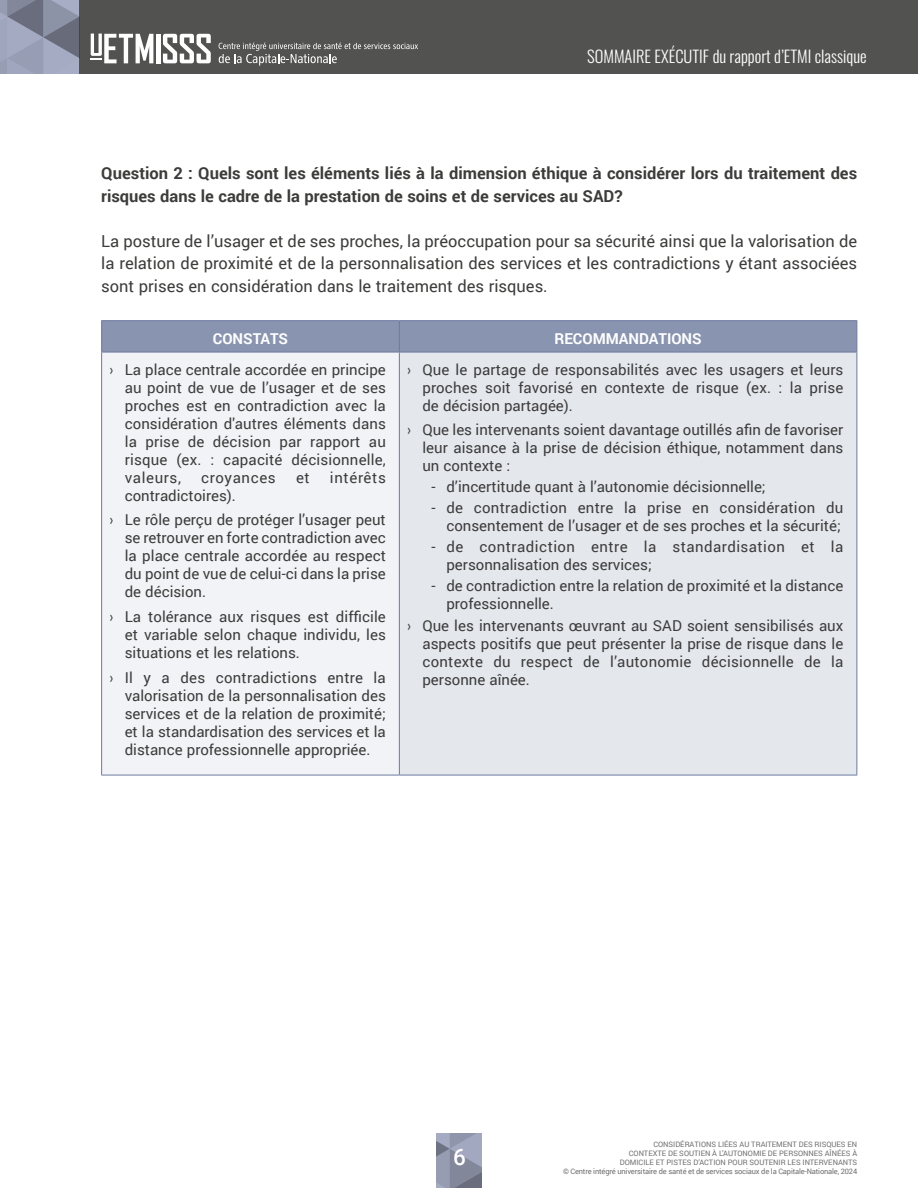
<style>
.page{position:relative;width:918px;height:1188px;background:#fff}
.page>*{position:absolute;margin:0;border:0;box-sizing:border-box;transform-origin:0 0}
.t1{font:500 22.5px "Roboto";color:#fff}
.t2{font:16.5px/22.5px "Roboto";color:#3c3c3b;text-align:justify}
.t3{font:700 16.5px/22.5px "Roboto";color:#3c3c3b}
.t4{font:300 16.5px "Oswald";color:#fff}
.t5{font:15px/18px "Roboto";color:#3c3c3b;text-align:justify}
.t6{font:15px/18px "Roboto";letter-spacing:.03em;color:#3c3c3b}
.t7{font:700 15px "Roboto";color:#fff}
.t8{font:15px "Roboto";letter-spacing:.045em;color:#3c3c3b}
.t9{font:7.5px/9px "Roboto";color:#706f6f;text-align:right}
.s1{font-family:"Dosis"}
</style>
<div class="page">
<svg style="left:436px;top:1134px;width:46px;height:54px;background:#8d93a7"></svg>
<div style="left:0;top:0;width:918px;height:74px;background:#525251"></div>
<svg style="left:0;top:0;width:79px;height:74px;background:#8e94a8"></svg>
<hr style="left:156px;top:34px;width:4px;height:29px;background:#fff">
<svg style="left:163px;top:34px;width:48px;height:29px"></svg>
<svg style="left:91px;top:34px;width:62px;height:29px"></svg>
<svg style="left:219px;top:43px;width:199px;height:23px"></svg>
<div style="left:102px;top:321px;width:754px;height:31px;background:#8994b0"></div>
<div style="left:102px;top:352px;width:297px;height:423px;background:#f1f3f6"></div>
<div style="left:399px;top:352px;width:458px;height:423px;background:#e4e7ec"></div>
<hr style="left:101px;top:320px;width:298px;height:1px;background:#6c7ba1">
<hr style="left:101px;top:321px;width:1px;height:31px;background:#6c7ba1">
<hr style="left:399px;top:320px;width:458px;height:1px;background:#6c7ba1">
<hr style="left:399px;top:321px;width:1px;height:31px;background:#6c7ba1">
<hr style="left:856px;top:321px;width:1px;height:31px;background:#6c7ba1">
<hr style="left:101px;top:352px;width:298px;height:1px;background:#6c7ba1">
<hr style="left:101px;top:352px;width:1px;height:423px;background:#6c7ba1">
<hr style="left:399px;top:352px;width:458px;height:1px;background:#6c7ba1">
<hr style="left:399px;top:352px;width:1px;height:423px;background:#6c7ba1">
<hr style="left:856px;top:352px;width:1px;height:423px;background:#6c7ba1">
<hr style="left:101px;top:775px;width:298px;height:1px;background:#6c7ba1">
<hr style="left:399px;top:775px;width:458px;height:1px;background:#6c7ba1">
<p class="t4" style="left:587px;top:42px;width:281px">SOMMAIRE EXÉCUTIF du rapport d’ETMI classique</p>
<p class="t3" style="left:101px;top:162px;width:757px">Question 2 : Quels sont les éléments liés à la dimension éthique à considérer lors du traitement des risques dans le cadre de la prestation de soins et de services au SAD?</p>
<p class="t2" style="left:101px;top:229px;width:758px">La posture de l’usager et de ses proches, la préoccupation pour sa sécurité ainsi que la valorisation de la relation de proximité et de la personnalisation des services et les contradictions y étant associées sont prises en considération dans le traitement des risques.</p>
<p class="t7" style="left:213px;top:328px;width:77px">CONSTATS</p>
<p class="t7" style="left:554px;top:328px;width:149px">RECOMMANDATIONS</p>
<p class="t5" style="left:125px;top:360px;width:263px;text-indent:-15px"><span class="s1">›</span> La place centrale accordée en principe au point de vue de l’usager et de ses proches est en contradiction avec la considération d'autres éléments dans la prise de décision par rapport au risque (ex. : capacité décisionnelle, valeurs,</p>
<p class="t5" style="left:422px;top:360px;width:422px;text-indent:-15px"><span class="s1">›</span> Que le partage de responsabilités avec les usagers et leurs proches soit favorisé en contexte de risque (ex. : la prise de décision partagée).</p>
<p class="t5" style="left:422px;top:420px;width:422px;text-indent:-15px"><span class="s1">›</span> Que les intervenants soient davantage outillés afin de favoriser leur aisance à la prise de décision éthique, notamment dans un contexte :</p>
<p class="t5" style="left:431px;top:477px;width:336px">- d’incertitude quant à l’autonomie décisionnelle;</p>
<p class="t5" style="left:431px;top:498px;width:413px;text-align:right">- de contradiction entre la prise en considération du consentement de l’usager et de ses proches et la sécurité;</p>
<p class="t6" style="left:446px;top:537px;width:398px;text-indent:-15px">- de contradiction entre la standardisation et la personnalisation des services;</p>
<p class="t5" style="left:446px;top:576px;width:398px;text-indent:-15px">- de contradiction entre la relation de proximité et la distance professionnelle.</p>
<p class="t5" style="left:422px;top:616px;width:422px;text-indent:-15px"><span class="s1">›</span> Que les intervenants œuvrant au SAD soient sensibilisés aux aspects positifs que peut présenter la prise de risque dans le contexte du respect de l’autonomie décisionnelle de la personne aînée.</p>
<p class="t8" style="left:201px;top:467px;width:76px">croyances</p>
<p class="t5" style="left:296px;top:468px;width:15px">et</p>
<p class="t8" style="left:330px;top:467px;width:57px">intérêts</p>
<p class="t5" style="left:110px;top:482px;width:278px;line-height:24.8px;text-indent:15px">contradictoires).<br><span class="s1">›</span> Le rôle perçu de protéger l’usager peut</p>
<p class="t5" style="left:125px;top:528px;width:263px">se retrouver en forte contradiction avec la place centrale accordée au respect du point de vue de celui-ci dans la prise de décision.</p>
<p class="t5" style="left:125px;top:607px;width:263px;text-indent:-15px"><span class="s1">›</span> La tolérance aux risques est difficile et variable selon chaque individu, les situations et les relations.</p>
<p class="t5" style="left:125px;top:668px;width:263px;text-indent:-15px"><span class="s1">›</span> Il y a des contradictions entre la valorisation de la personnalisation des services et de la relation de proximité; et la standardisation des services et la distance professionnelle appropriée.</p>
<h1 class="t1" style="left:453px;top:1141px;width:14px">6</h1>
<p class="t9" style="left:563px;top:1140px;width:296px">CONSIDÉRATIONS LIÉES AU TRAITEMENT DES RISQUES EN<br>CONTEXTE DE SOUTIEN À L’AUTONOMIE DE PERSONNES AÎNÉES À<br>DOMICILE ET PISTES D’ACTION POUR SOUTENIR LES INTERVENANTS<br>© Centre intégré universitaire de santé et de services sociaux de la Capitale-Nationale, 2024</p>
</div>
